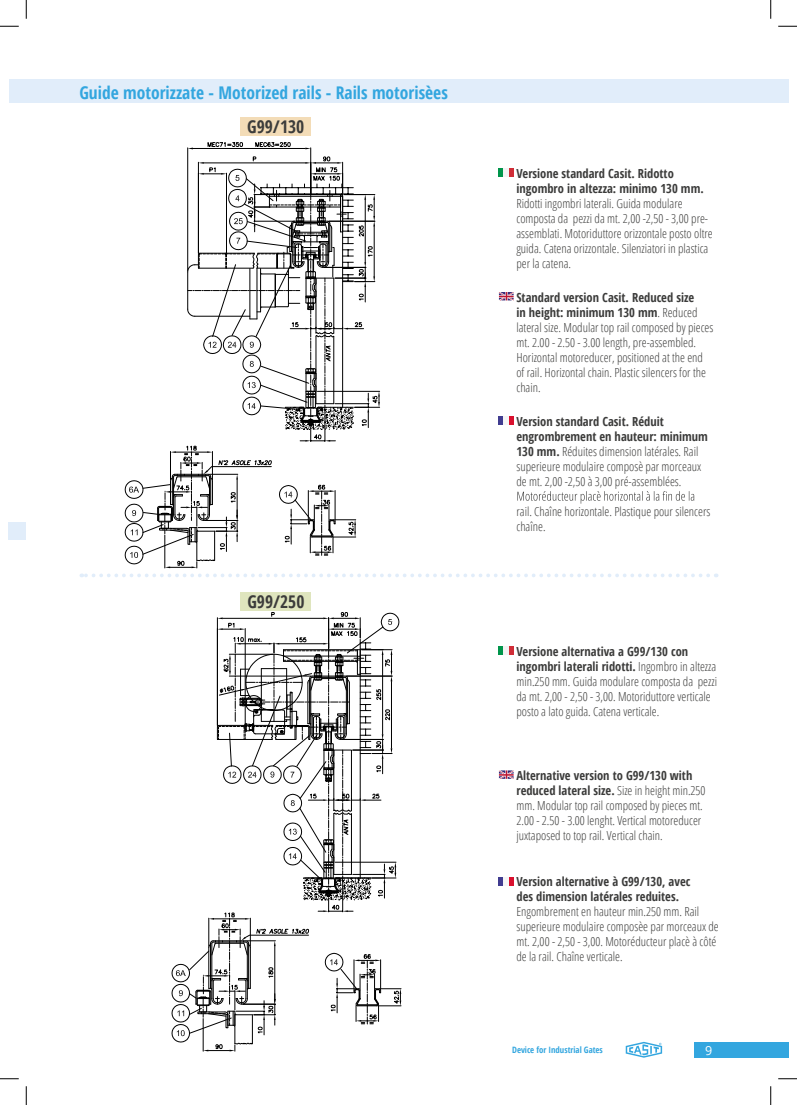
<style>
.page{position:relative;width:797px;height:1105px;background:#fff}
.page>*{position:absolute;margin:0;border:0;box-sizing:border-box;transform-origin:0 0}
.t1{font:700 condensed 17.5px "Open Sans";color:#33a6df}
.t2{font:700 condensed 17.5px "Open Sans";color:#3c3c3b}
.t3{font:300 condensed 12.5px/15px "Open Sans";color:#3c3c3b}
.t4{font:700 condensed 12.5px/15px "Open Sans";color:#3c3c3b}
.t5{font:12.5px "Open Sans";color:#fff}
.t6{font:700 condensed 8.75px "Open Sans";color:#33a6df}
.s1{font-weight:700}
.s2{font-size:11.25px}
</style>
<div class="page">
<div style="left:694px;top:1042px;width:94px;height:16px;background:#33a6df"></div>
<svg style="left:625px;top:1042px;width:37px;height:16px"></svg>
<div style="left:9px;top:79px;width:779px;height:24px;background:#e1edfa"></div>
<hr style="left:187px;top:148px;width:1px;height:123px;background:#000">
<hr style="left:310px;top:148px;width:1px;height:45px;background:#000">
<hr style="left:193px;top:148px;width:112px;height:1px;background:#000">
<svg style="left:207px;top:142px;width:36px;height:5px"></svg>
<svg style="left:255px;top:142px;width:36px;height:5px"></svg>
<svg style="left:172px;top:612px;width:229px;height:439px"></svg>
<div style="left:9px;top:522px;width:17px;height:18px;background:#e1edfa"></div>
<div style="left:499px;top:877px;width:5px;height:8px;background:#403c90"></div>
<div style="left:504px;top:877px;width:5px;height:8px;background:#f6f5f6"></div>
<div style="left:509px;top:877px;width:5px;height:8px;background:#d9102e"></div>
<div style="left:499px;top:646px;width:5px;height:9px;background:#00954b"></div>
<div style="left:504px;top:646px;width:5px;height:9px;background:#f3f3f4"></div>
<svg style="left:509px;top:646px;width:4px;height:9px"></svg>
<svg style="left:81px;top:156px;width:627px;height:421px"></svg>
<svg style="left:499px;top:770px;width:14px;height:9px"></svg>
<div style="left:240px;top:117px;width:71px;height:19px;background:#f3dcb7"></div>
<div style="left:240px;top:592px;width:71px;height:19px;background:#dfe5be"></div>
<svg style="left:0;top:25px;width:19px;height:2px"></svg>
<svg style="left:778px;top:25px;width:19px;height:2px"></svg>
<svg style="left:0;top:1078px;width:19px;height:1px"></svg>
<svg style="left:778px;top:1078px;width:19px;height:1px"></svg>
<svg style="left:25px;top:0;width:2px;height:19px"></svg>
<svg style="left:25px;top:1086px;width:2px;height:19px"></svg>
<svg style="left:770px;top:0;width:1px;height:19px"></svg>
<svg style="left:770px;top:1086px;width:1px;height:19px"></svg>
<h1 class="t1" style="left:79px;top:81px;width:370px">Guide motorizzate - Motorized rails - Rails motorisèes</h1>
<h1 class="t2" style="left:247px;top:114px;width:59px">G99/130</h1>
<h1 class="t2" style="left:247px;top:590px;width:59px">G99/250</h1>
<p class="t4" style="left:516px;top:165px;width:189px">Versione standard Casit. Ridotto ingombro in altezza: minimo 130 mm.</p>
<p class="t3" style="left:516px;top:195px;width:198px">Ridotti ingombri laterali. Guida modulare composta da pezzi da mt. 2,00 -2,50 - 3,00 pre&shy;assemblati. Motoriduttore orizzontale posto oltre guida. Catena orizzontale. Silenziatori in plastica per la catena.</p>
<p class="t3" style="left:516px;top:289px;width:198px"><span class="s1">Standard version Casit. Reduced size<br>in height: minimum 130 mm</span>. Reduced lateral size. Modular top rail composed by pieces mt. 2.00 - 2.50 - 3.00 length, pre-assembled.<br>Horizontal motoreducer, positioned at the end of rail. Horizontal chain. Plastic silencers for the chain.</p>
<p class="t3" style="left:516px;top:413px;width:193px"><span class="s1">Version standard Casit. Réduit engrombrement en hauteur: minimum 130 mm.</span> Réduites dimension latérales. Rail superieure modulaire composè par morceaux de mt. 2,00 -2,50 à 3,00 pré-assemblées.</p>
<p class="t3" style="left:516px;top:503px;width:195px">rail. Chaîne horizontale. Plastique pour silencers chaîne.</p>
<p class="t3" style="left:516px;top:643px;width:202px"><span class="s1">Versione alternativa a G99/130 con ingombri laterali ridotti.</span> Ingombro in altezza min.250 mm. Guida modulare composta da pezzi da mt. 2,00 - 2,50 - 3,00. Motoriduttore verticale posto a lato guida. Catena verticale.</p>
<p class="t3" style="left:516px;top:767px;width:191px"><span class="s1">Alternative version to G99/130 with reduced lateral size.</span> Size in height min.250 mm. Modular top rail composed by pieces mt.<br>2.00 - 2.50 - 3.00 lenght. Vertical motoreducer juxtaposed to top rail. Vertical chain.</p>
<p class="t4" style="left:516px;top:874px;width:175px">Version alternative à G99/130, avec des dimension latérales reduites.</p>
<p class="t3" style="left:516px;top:904px;width:204px">Engombrement en hauteur min.250 mm. Rail superieure modulaire composèe par morceaux de mt. 2,00 - 2,50 - 3,00. Motoréducteur placè à côté de la rail. Chaîne verticale.</p>
<p class="t6" style="left:512px;top:1044px;width:92px">Device for Industrial Gates</p>
<p class="t5" style="left:705px;top:1041px;width:17px">9<span class="s2">9</span></p>
</div>
